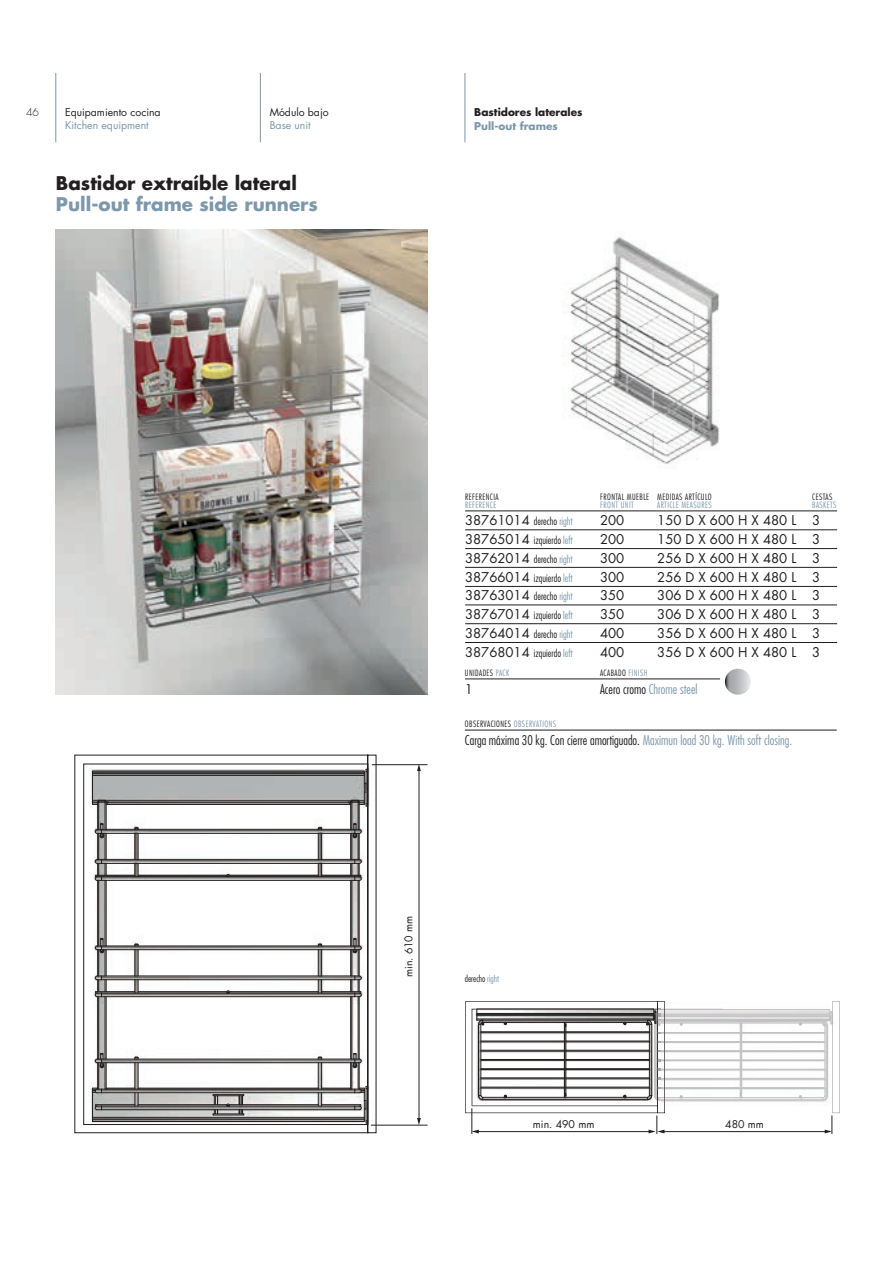
<style>
.page{position:relative;width:893px;height:1263px;background:#fff}
.page>*{position:absolute;margin:0;border:0;box-sizing:border-box;transform-origin:0 0}
.t1{font:700 18.3px "Futura";color:#231f20}
.t2{font:700 18.3px "Futura";color:#7c98ab}
.t3{font:13.05px "Futura";color:#231f20}
.t4{font:300 condensed 13.05px "Futura";color:#231f20}
.t5{font:300 condensed 13.05px "Futura";color:#7c98ab}
.t6{font:300 condensed 10.5px "Futura";color:#231f20}
.t7{font:10.5px "Futura";color:#231f20}
.t8{font:10.5px "Futura";color:#7c98ab}
.t9{font:700 10.5px "Futura";color:#231f20}
.t10{font:700 10.5px "Futura";color:#7c98ab}
.t11{font:300 10.5px "Futura";color:#231f20}
.t12{font:300 condensed 9.15px "Futura";color:#231f20}
.t13{font:300 condensed 8.55px "Futura";letter-spacing:.05em;color:#231f20}
.t14{font:300 condensed 8.55px "Futura";letter-spacing:.05em;color:#7c98ab}
.s1{font-weight:300;font-stretch:condensed;font-size:10.5px}
.s2{font-weight:300;font-stretch:condensed;font-size:10.5px;color:#7c98ab}
.s3{font-weight:400;font-stretch:normal;font-size:13.05px}
.s4{color:#7c98ab}
.s5{color:#231f20}
</style>
<div class="page">
<img style="left:562px;top:236px;width:158px;height:228px">
<img style="left:56px;top:230px;width:372px;height:465px">
<hr style="left:371px;top:1125px;width:56px;height:1px;background:#231f20">
<hr style="left:372px;top:764px;width:55px;height:1px;background:#231f20">
<hr style="left:419px;top:770px;width:1px;height:349px;background:#231f20">
<svg style="left:417px;top:1118px;width:4px;height:7px"></svg>
<svg style="left:417px;top:764px;width:4px;height:7px"></svg>
<svg style="left:74px;top:754px;width:303px;height:379px"></svg>
<svg style="left:465px;top:1001px;width:375px;height:132px"></svg>
<hr style="left:465px;top:679px;width:255px;height:1px;background:#231f20">
<hr style="left:465px;top:511px;width:372px;height:1px;background:#231f20">
<hr style="left:465px;top:730px;width:372px;height:1px;background:#231f20">
<hr style="left:465px;top:567px;width:372px;height:1px;background:#231f20">
<hr style="left:465px;top:548px;width:372px;height:1px;background:#231f20">
<hr style="left:465px;top:530px;width:372px;height:1px;background:#231f20">
<hr style="left:465px;top:586px;width:372px;height:1px;background:#231f20">
<hr style="left:465px;top:623px;width:372px;height:1px;background:#231f20">
<hr style="left:465px;top:605px;width:372px;height:1px;background:#231f20">
<hr style="left:465px;top:642px;width:372px;height:1px;background:#231f20">
<svg style="left:725px;top:669px;width:26px;height:26px"></svg>
<hr style="left:56px;top:74px;width:1px;height:68px;background:#7c98ab">
<hr style="left:260px;top:74px;width:1px;height:68px;background:#7c98ab">
<hr style="left:465px;top:74px;width:1px;height:68px;background:#7c98ab">
<p class="t7" style="left:270px;top:108px;width:61px">Módulo bajo</p>
<p class="t8" style="left:270px;top:121px;width:43px">Base unit</p>
<p class="t11" style="left:26px;top:107px;width:15px">46</p>
<p class="t9" style="left:474px;top:108px;width:110px">Bastidores laterales</p>
<p class="t10" style="left:474px;top:121px;width:85px">Pull-out frames</p>
<p class="t7" style="left:65px;top:108px;width:97px">Equipamiento cocina</p>
<p class="t8" style="left:65px;top:121px;width:85px">Kitchen equipment</p>
<h1 class="t1" style="left:56px;top:175px;width:242px">Bastidor extraíble lateral</h1>
<h1 class="t2" style="left:56px;top:196px;width:264px">Pull-out frame side runners</h1>
<p class="t13" style="left:465px;top:493px;width:35px">REFERENCIA</p>
<p class="t14" style="left:465px;top:501px;width:33px">REFERENCE</p>
<p class="t13" style="left:600px;top:493px;width:51px">FRONTAL MUEBLE</p>
<p class="t14" style="left:600px;top:501px;width:35px">FRONT UNIT</p>
<p class="t13" style="left:657px;top:493px;width:56px">MEDIDAS ARTÍCULO</p>
<p class="t14" style="left:657px;top:501px;width:56px">ARTICLE MEASURES</p>
<p class="t3" style="left:465px;top:514px;width:109px">38761014 <span class="s1">derecho</span> <span class="s2">right</span></p>
<p class="t3" style="left:657px;top:514px;width:141px">150 D X 600 H X 480 L</p>
<p class="t3" style="left:657px;top:552px;width:141px">256 D X 600 H X 480 L</p>
<p class="t3" style="left:600px;top:514px;width:26px">200</p>
<p class="t6" style="left:465px;top:536px;width:109px"><span class="s3">38765014</span> izquierdo <span class="s4">left</span></p>
<p class="t3" style="left:600px;top:533px;width:26px">200</p>
<p class="t3" style="left:657px;top:533px;width:141px">150 D X 600 H X 480 L</p>
<p class="t3" style="left:465px;top:552px;width:109px">38762014 <span class="s1">derecho</span> <span class="s2">right</span></p>
<p class="t3" style="left:600px;top:552px;width:26px">300</p>
<p class="t6" style="left:465px;top:573px;width:109px"><span class="s3">38766014</span> izquierdo <span class="s4">left</span></p>
<p class="t3" style="left:600px;top:571px;width:26px">300</p>
<p class="t3" style="left:657px;top:571px;width:141px">256 D X 600 H X 480 L</p>
<p class="t3" style="left:465px;top:589px;width:109px">38763014 <span class="s1">derecho</span> <span class="s2">right</span></p>
<p class="t3" style="left:600px;top:589px;width:26px">350</p>
<p class="t3" style="left:657px;top:590px;width:141px">306 D X 600 H X 480 L</p>
<p class="t6" style="left:465px;top:611px;width:109px"><span class="s3">38767014</span> izquierdo <span class="s4">left</span></p>
<p class="t3" style="left:600px;top:608px;width:26px">350</p>
<p class="t3" style="left:657px;top:608px;width:141px">306 D X 600 H X 480 L</p>
<p class="t3" style="left:465px;top:627px;width:109px">38764014 <span class="s1">derecho</span> <span class="s2">right</span></p>
<p class="t3" style="left:600px;top:627px;width:26px">400</p>
<p class="t3" style="left:657px;top:627px;width:141px">356 D X 600 H X 480 L</p>
<p class="t13" style="left:812px;top:493px;width:22px">CESTAS</p>
<p class="t14" style="left:812px;top:501px;width:26px">BASKETS</p>
<p class="t3" style="left:812px;top:514px;width:10px">3</p>
<p class="t3" style="left:812px;top:533px;width:10px">3</p>
<p class="t3" style="left:812px;top:552px;width:10px">3</p>
<p class="t3" style="left:812px;top:571px;width:10px">3</p>
<p class="t3" style="left:812px;top:608px;width:10px">3</p>
<p class="t3" style="left:812px;top:589px;width:10px">3</p>
<p class="t3" style="left:812px;top:627px;width:10px">3</p>
<p class="t3" style="left:657px;top:646px;width:141px">356 D X 600 H X 480 L</p>
<p class="t6" style="left:465px;top:648px;width:109px"><span class="s3">38768014</span> izquierdo <span class="s4">left</span></p>
<p class="t3" style="left:600px;top:646px;width:26px">400</p>
<p class="t3" style="left:812px;top:646px;width:10px">3</p>
<p class="t13" style="left:465px;top:669px;width:46px">UNIDADES <span class="s4">PACK</span></p>
<p class="t3" style="left:465px;top:683px;width:10px">1</p>
<p class="t13" style="left:465px;top:721px;width:93px">OBSERVACIONES <span class="s4">OBSERVATIONS</span></p>
<p class="t13" style="left:600px;top:669px;width:49px">ACABADO <span class="s4">FINISH</span></p>
<p class="t5" style="left:600px;top:684px;width:99px"><span class="s5">Acero cromo</span> Chrome steel</p>
<p class="t4" style="left:465px;top:735px;width:329px">Carga máxima 30 kg. Con cierre amortiguado. <span class="s4">Maximun load 30 kg. With soft closing.</span></p>
<p class="t7" style="left:403px;top:977px;width:63px;rotate:-90deg">min. 610 mm</p>
<p class="t12" style="left:465px;top:975px;width:36px">derecho <span class="s4">right</span></p>
<p class="t7" style="left:533px;top:1119px;width:63px">min. 490 mm</p>
<p class="t7" style="left:725px;top:1119px;width:40px">480 mm</p>
</div>
